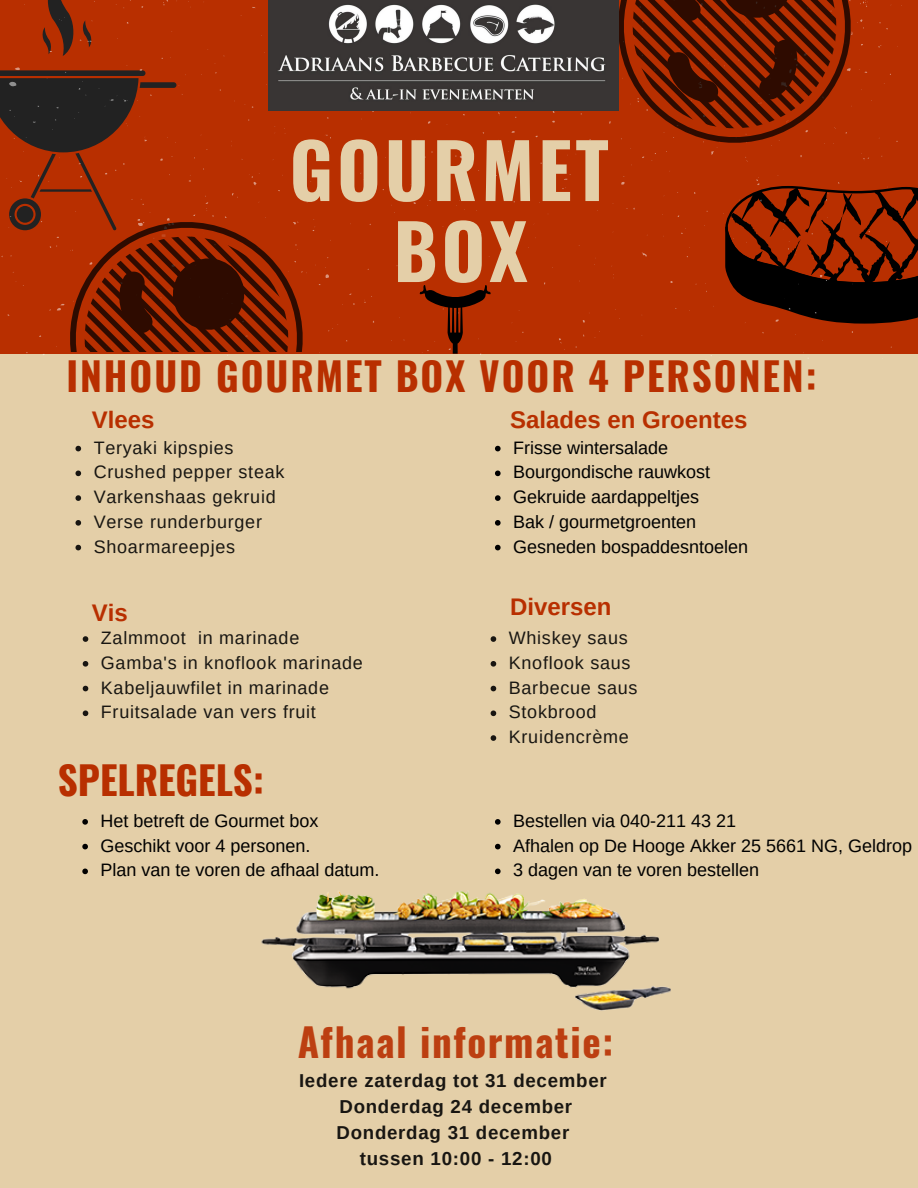
<style>
.page{position:relative;width:918px;height:1188px;background:#e4cfa8}
.page>*{position:absolute;margin:0;border:0;box-sizing:border-box;transform-origin:0 0}
.t1{font:700 75.15px/81px "Oswald";letter-spacing:.05em;color:#e4cfa8;text-align:center}
.t2{font:700 39px "Oswald";letter-spacing:.045em;color:#b82f00}
.t3{font:700 39px "Oswald";color:#b82f00}
.t4{font:700 24px "Arimo";color:#b82f00}
.t5{font:700 18.75px/25.8px "Arimo";letter-spacing:.04em;color:#000;text-align:center}
.t6{font:18px/24.8px "Arimo";color:#000}
.t7{font:18px/24.8px "Arimo";letter-spacing:.04em;color:#000}
</style>
<div class="page">
<svg style="left:903px;top:186px;width:15px;height:139px;background:#5d1700"></svg>
<svg style="left:0;top:0;width:903px;height:359px;background:#ac3005"></svg>
<svg style="left:0;top:70px;width:303px;height:282px;background:#8e2704"></svg>
<svg style="left:419px;top:284px;width:72px;height:70px;background:#8f2400"></svg>
<svg style="left:618px;top:0;width:233px;height:143px;background:#7c1f00"></svg>
<img style="left:268px;top:0;width:350px;height:110px">
<img style="left:261px;top:737px;width:410px;height:274px">
<svg style="left:75px;top:446px;width:6px;height:5px"></svg>
<svg style="left:75px;top:471px;width:6px;height:5px"></svg>
<svg style="left:75px;top:495px;width:6px;height:6px"></svg>
<svg style="left:75px;top:520px;width:6px;height:6px"></svg>
<svg style="left:75px;top:545px;width:6px;height:5px"></svg>
<svg style="left:491px;top:636px;width:5px;height:6px"></svg>
<svg style="left:491px;top:661px;width:5px;height:6px"></svg>
<svg style="left:491px;top:686px;width:5px;height:5px"></svg>
<svg style="left:491px;top:710px;width:5px;height:6px"></svg>
<svg style="left:491px;top:735px;width:5px;height:6px"></svg>
<svg style="left:83px;top:636px;width:5px;height:6px"></svg>
<svg style="left:83px;top:661px;width:5px;height:6px"></svg>
<svg style="left:83px;top:686px;width:5px;height:5px"></svg>
<svg style="left:83px;top:710px;width:5px;height:6px"></svg>
<svg style="left:82px;top:819px;width:6px;height:6px"></svg>
<svg style="left:82px;top:844px;width:6px;height:5px"></svg>
<svg style="left:82px;top:869px;width:6px;height:5px"></svg>
<svg style="left:495px;top:819px;width:6px;height:6px"></svg>
<svg style="left:495px;top:844px;width:6px;height:5px"></svg>
<svg style="left:495px;top:869px;width:6px;height:5px"></svg>
<svg style="left:495px;top:446px;width:6px;height:5px"></svg>
<svg style="left:495px;top:471px;width:6px;height:5px"></svg>
<svg style="left:495px;top:495px;width:6px;height:6px"></svg>
<svg style="left:495px;top:520px;width:6px;height:6px"></svg>
<svg style="left:495px;top:545px;width:6px;height:5px"></svg>
<h1 class="t1" style="left:290px;top:127px;width:321px">GOURMET<br>BOX</h1>
<h2 class="t2" style="left:66px;top:346px;width:752px">INHOUD GOURMET BOX VOOR 4 PERSONEN:</h2>
<h3 class="t4" style="left:92px;top:406px;width:64px">Vlees</h3>
<p class="t7" style="left:94px;top:435px;width:192px">Teryaki kipspies<br>Crushed pepper steak<br>Varkenshaas gekruid<br>Verse runderburger<br>Shoarmareepjes</p>
<h3 class="t4" style="left:510px;top:406px;width:239px">Salades en Groentes</h3>
<p class="t6" style="left:513px;top:435px;width:237px">Frisse wintersalade<br>Bourgondische rauwkost<br>Gekruide aardappeltjes<br>Bak / gourmetgroenten<br>Gesneden bospaddesntoelen</p>
<h3 class="t4" style="left:92px;top:599px;width:38px">Vis</h3>
<h3 class="t4" style="left:510px;top:594px;width:103px">Diversen</h3>
<p class="t7" style="left:101px;top:625px;width:263px">Zalmmoot in marinade<br>Gamba's in knoflook marinade<br>Kabeljauwfilet in marinade<br>Fruitsalade van vers fruit</p>
<p class="t7" style="left:509px;top:625px;width:130px">Whiskey saus<br>Knoflook saus<br>Barbecue saus<br>Stokbrood<br>Kruidencrème</p>
<h2 class="t3" style="left:58px;top:750px;width:208px">SPELREGELS:</h2>
<p class="t6" style="left:101px;top:808px;width:280px">Het betreft de Gourmet box<br>Geschikt voor 4 personen.<br>Plan van te voren de afhaal datum.</p>
<p class="t6" style="left:513px;top:808px;width:400px">Bestellen via 040-211 43 21<br>Afhalen op De Hooge Akker 25 5661 NG, Geldrop<br>3 dagen van te voren bestellen</p>
<h2 class="t2" style="left:298px;top:1012px;width:317px">Afhaal informatie:</h2>
<p class="t5" style="left:299px;top:1068px;width:309px">Iedere zaterdag tot 31 december<br>Donderdag 24 december<br>Donderdag 31 december<br>tussen 10:00 - 12:00</p>
</div>
